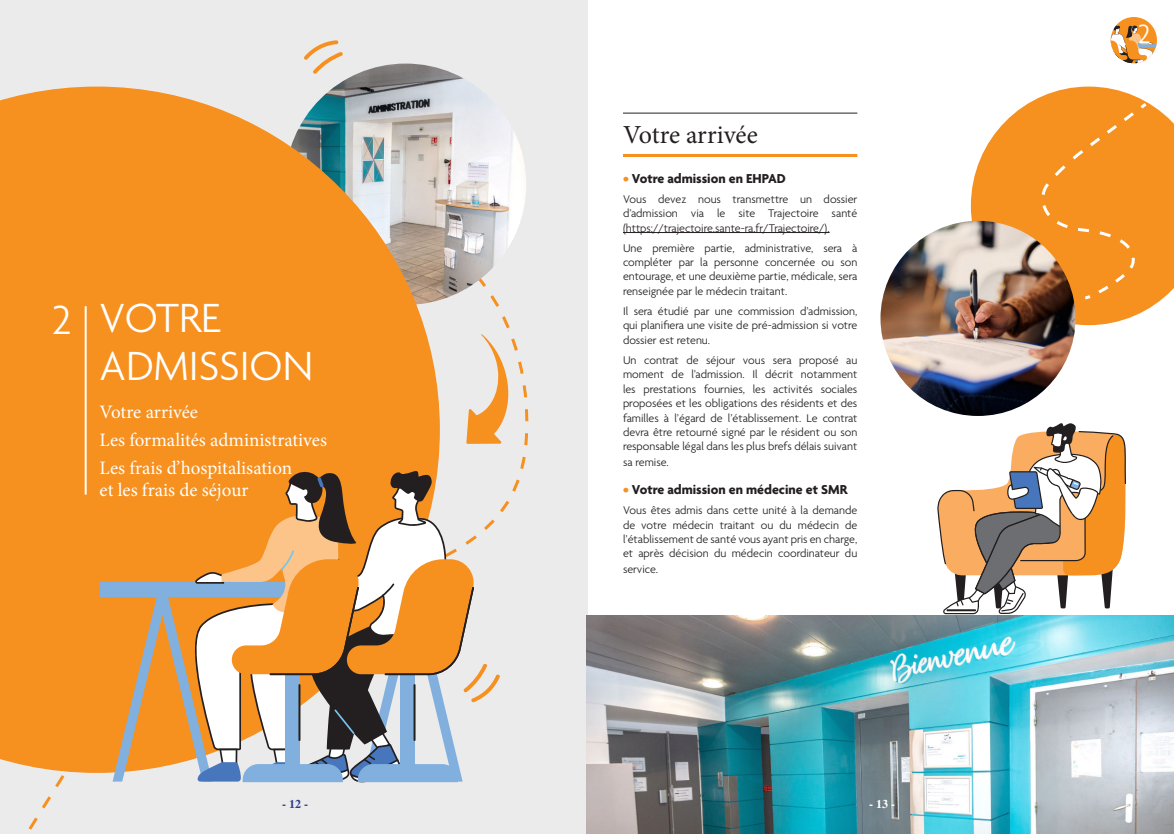
<style>
.page{position:relative;width:1174px;height:834px;background:#fff}
.page>*{position:absolute;margin:0;border:0;box-sizing:border-box;transform-origin:0 0}
.t1{font:300 44px/48px "Agenda";color:#fff}
.t2{font:300 28.6px "Agenda";color:#fff}
.t3{font:26px "Minion Pro";letter-spacing:-.005em;color:#231f20}
.t4{font:19px/27.7px "Minion Pro";color:#fff}
.t5{font:700 14px "Agenda";color:#231f20}
.t6{font:300 12px/14.4px "Agenda";color:#231f20;text-align:justify}
.t7{font:700 12px "TG Roman";color:#2b408a}
.t8{font:700 12px "TG Roman";color:#fff}
.s1{color:#f6901f}
</style>
<div class="page">
<div style="left:0;top:0;width:587px;height:833px;background:#ecebeb"></div>
<img style="left:587px;top:615px;width:587px;height:218px">
<img style="left:285px;top:64px;width:241px;height:241px;border-radius:121px">
<svg style="left:0;top:87px;width:440px;height:685px;background:#ed9634"></svg>
<hr style="left:85px;top:306px;width:2px;height:188px;background:#fff">
<svg style="left:304px;top:40px;width:39px;height:34px"></svg>
<hr style="left:623px;top:113px;width:234px;height:1px;background:#231f20">
<hr style="left:623px;top:154px;width:234px;height:3px;background:#f6901f">
<hr style="left:623px;top:232px;width:206px;height:1px;background:#231f20">
<svg style="left:971px;top:87px;width:203px;height:238px;fill:#f6901f"></svg>
<div style="left:1039px;top:100px;width:110px;height:201px;background:#f6901f"></div>
<img style="left:880px;top:221px;width:195px;height:195px;border-radius:97px">
<svg style="left:937px;top:423px;width:189px;height:191px"></svg>
<div style="left:100px;top:582px;width:363px;height:15px;background:#82b0de"></div>
<svg style="left:113px;top:453px;width:413px;height:330px"></svg>
<svg style="left:466px;top:272px;width:63px;height:172px"></svg>
<div style="left:1110px;top:17px;width:47px;height:46px;background:#f6901f;border-radius:50%"></div>
<svg style="left:1110px;top:25px;width:47px;height:38px"></svg>
<h1 class="t1" style="left:52px;top:296px;width:21px">2</h1>
<h1 class="t1" style="left:100px;top:293px;width:215px">VOTRE<br>ADMISSION</h1>
<h3 class="t4" style="left:100px;top:400px;width:229px">Votre arrivée<br>Les formalités administratives<br>Les frais d’hospitalisation</h3>
<h3 class="t4" style="left:100px;top:477px;width:150px">et les frais de séjour</h3>
<h3 class="t3" style="left:623px;top:124px;width:136px">Votre arrivée</h3>
<p class="t5" style="left:623px;top:170px;width:164px"><span class="s1">•</span> Votre admission en EHPAD</p>
<p class="t6" style="left:623px;top:191px;width:236px">Vous devez nous transmettre un dossier d’admission via le site Trajectoire santé (https://trajectoire.sante-ra.fr/Trajectoire/).</p>
<p class="t6" style="left:623px;top:240px;width:236px">Une première partie, administrative, sera à compléter par la personne concernée ou son entourage, et une deuxième partie, médicale, sera renseignée par le médecin traitant.</p>
<p class="t6" style="left:623px;top:304px;width:236px">Il sera étudié par une commission d’admission, qui planifiera une visite de pré-admission si votre dossier est retenu.</p>
<p class="t6" style="left:623px;top:352px;width:236px">Un contrat de séjour vous sera proposé au moment de l’admission. Il décrit notamment les prestations fournies, les activités sociales proposées et les obligations des résidents et des familles à l’égard de l’établissement. Le contrat devra être retourné signé par le résident ou son responsable légal dans les plus brefs délais suivant</p>
<p class="t6" style="left:623px;top:454px;width:47px">sa remise.</p>
<p class="t5" style="left:623px;top:481px;width:226px"><span class="s1">•</span> Votre admission en médecine et SMR</p>
<p class="t6" style="left:623px;top:503px;width:236px">Vous êtes admis dans cette unité à la demande de votre médecin traitant ou du médecin de l’établissement de santé vous ayant pris en charge, et après décision du médecin coordinateur du</p>
<p class="t6" style="left:623px;top:561px;width:37px">service.</p>
<p class="t7" style="left:282px;top:799px;width:27px">- 12 -</p>
<p class="t8" style="left:869px;top:799px;width:27px">- 13 -</p>
<h2 class="t2" style="left:1137px;top:18px;width:14px">2</h2>
</div>
